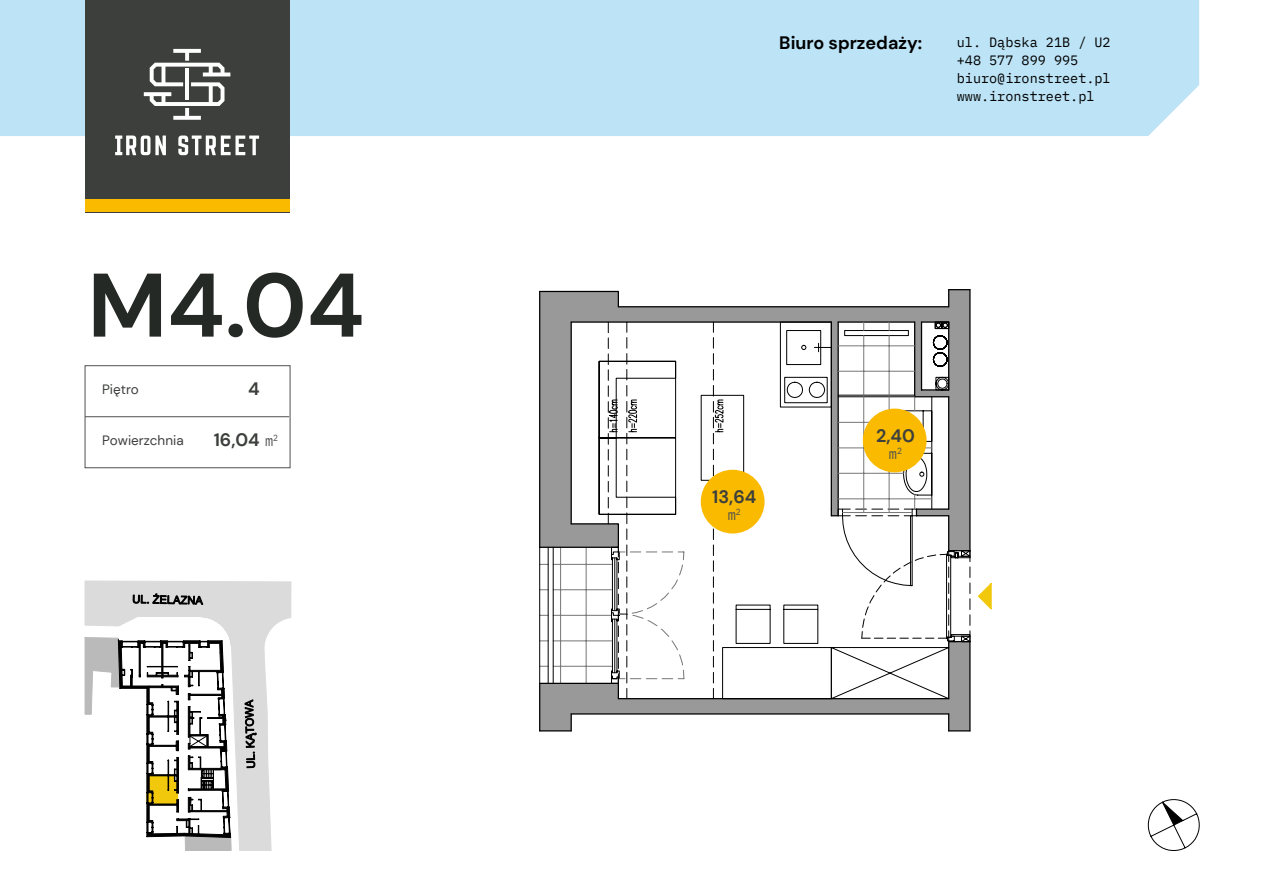
<style>
.page{position:relative;width:1263px;height:893px;background:#fff}
.page>*{position:absolute;margin:0;border:0;box-sizing:border-box;transform-origin:0 0}
.t1{font:700 90px "DM Sans";color:#252926}
.t2{font:700 18px "DM Sans";color:#3c3f3c}
.t3{font:700 18px "DM Sans";color:#000}
.t4{font:15px "IBM Plex Mono";color:#515151;scale:.91 1}
.t5{font:13.5px/18px "IBM Plex Mono";color:#000}
.t6{font:13.5px "DM Sans";color:#3c3f3c}
.s1{font-family:"IBM Plex Mono";font-weight:400;font-size:15px;color:#515151}
</style>
<div class="page">
<svg style="left:540px;top:307px;width:429px;height:423px;fill:#999"></svg>
<hr style="left:571px;top:713px;width:378px;height:2px;background:#000">
<hr style="left:618px;top:306px;width:331px;height:1px;background:#000">
<hr style="left:969px;top:290px;width:1px;height:261px;background:#000">
<hr style="left:571px;top:321px;width:260px;height:2px;background:#000">
<hr style="left:838px;top:321px;width:77px;height:2px;background:#000">
<hr style="left:921px;top:321px;width:28px;height:2px;background:#000">
<hr style="left:969px;top:642px;width:1px;height:89px;background:#000">
<svg style="left:539px;top:290px;width:81px;height:18px"></svg>
<hr style="left:539px;top:683px;width:1px;height:48px;background:#000">
<hr style="left:539px;top:291px;width:1px;height:256px;background:#000">
<svg style="left:571px;top:714px;width:1px;height:17px"></svg>
<svg style="left:948px;top:289px;width:22px;height:18px"></svg>
<hr style="left:540px;top:730px;width:31px;height:1px;background:#000">
<svg style="left:948px;top:714px;width:22px;height:17px"></svg>
<svg style="left:780px;top:322px;width:191px;height:377px"></svg>
<hr style="left:838px;top:422px;width:48px;height:1px;background:#767676">
<hr style="left:838px;top:448px;width:94px;height:1px;background:#767676">
<hr style="left:838px;top:473px;width:65px;height:1px;background:#767676">
<hr style="left:838px;top:499px;width:94px;height:1px;background:#767676">
<hr style="left:842px;top:512px;width:70px;height:1px;background:#767676">
<hr style="left:838px;top:371px;width:77px;height:1px;background:#767676">
<hr style="left:838px;top:346px;width:77px;height:1px;background:#767676">
<svg style="left:539px;top:322px;width:184px;height:378px"></svg>
<svg style="left:978px;top:583px;width:14px;height:27px"></svg>
<svg style="left:599px;top:361px;width:233px;height:338px"></svg>
<div style="left:0;top:0;width:1199px;height:136px;background:#bce3f6"></div>
<div style="left:85px;top:0;width:204px;height:213px;background:#3c3f3c"></div>
<svg style="left:115px;top:136px;width:51px;height:19px"></svg>
<svg style="left:178px;top:136px;width:81px;height:19px"></svg>
<svg style="left:144px;top:49px;width:86px;height:71px"></svg>
<div style="left:85px;top:199px;width:204px;height:13px;background:#f9ba00"></div>
<div style="left:85px;top:366px;width:205px;height:102px;border:1px solid #515151"></div>
<hr style="left:85px;top:416px;width:204px;height:1px;background:#515151">
<div style="left:701px;top:470px;width:63px;height:63px;background:#f9ba00;border-radius:50%"></div>
<div style="left:863px;top:409px;width:63px;height:63px;background:#f9ba00;border-radius:50%"></div>
<svg style="left:1148px;top:799px;width:51px;height:52px"></svg>
<svg style="left:85px;top:581px;width:206px;height:270px"></svg>
<h1 class="t1" style="left:88px;top:249px;width:278px">M4.04</h1>
<p class="t6" style="left:102px;top:381px;width:38px">Piętro</p>
<p class="t6" style="left:102px;top:432px;width:83px">Powierzchnia</p>
<h2 class="t2" style="left:248px;top:377px;width:13px">4</h2>
<h2 class="t2" style="left:214px;top:428px;width:66px">16,04 <span class="s1">m</span><sup>2</sup></h2>
<h2 class="t3" style="left:779px;top:31px;width:144px">Biuro sprzedaży:</h2>
<p class="t5" style="left:957px;top:32px;width:155px">ul. Dąbska 21B / U2 +48 577 899 995 biuro@ironstreet.pl www.ironstreet.pl</p>
<h2 class="t2" style="left:712px;top:486px;width:46px">13,64</h2>
<p class="t4" style="left:728px;top:503px;width:16px">m<sup>2</sup></p>
<h2 class="t2" style="left:876px;top:425px;width:40px">2,40</h2>
<p class="t4" style="left:889px;top:442px;width:16px">m<sup>2</sup></p>
</div>
